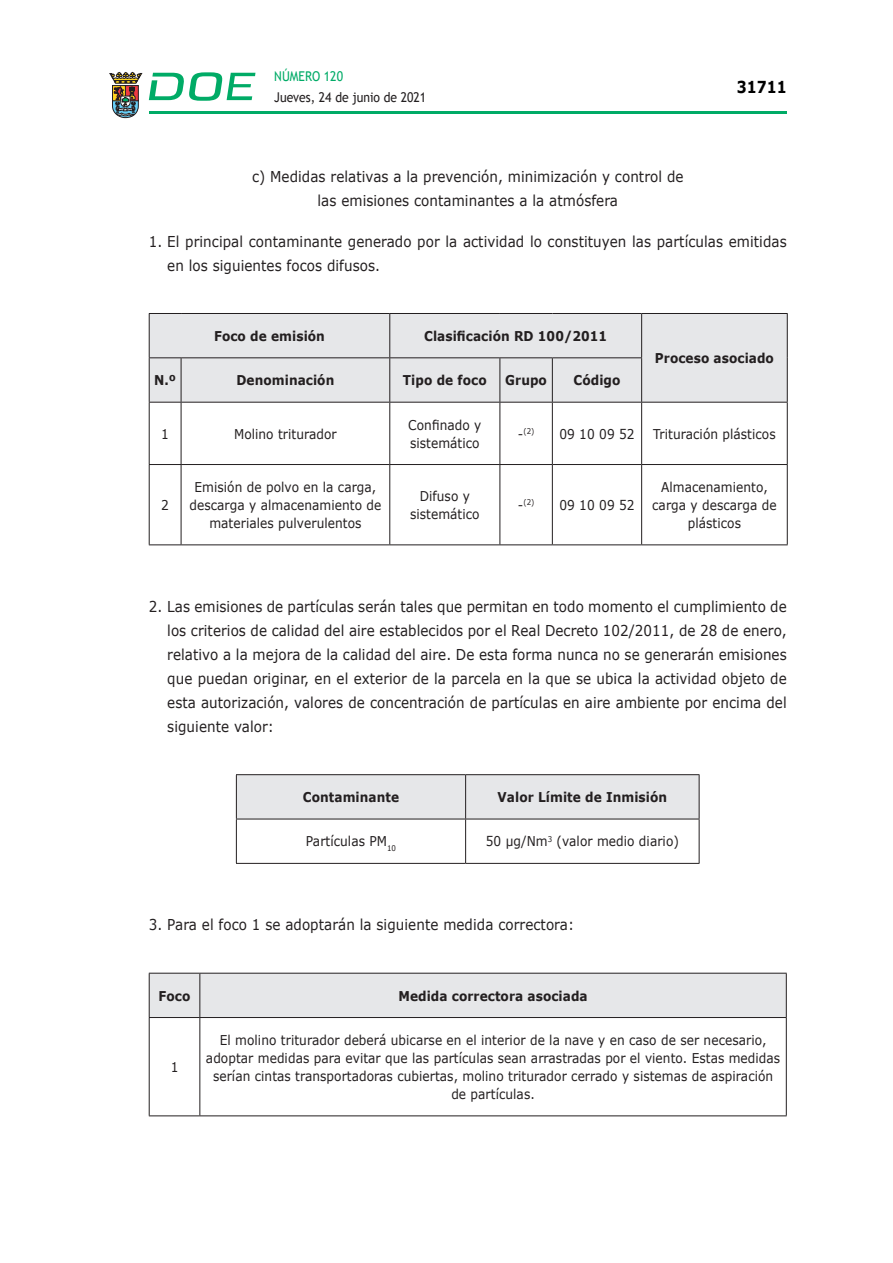
<style>
.page{position:relative;width:893px;height:1263px;background:#fff}
.page>*{position:absolute;margin:0;border:0;box-sizing:border-box;transform-origin:0 0}
.t1{font:700 16.5px "Verdana";color:#000;scale:.85 1}
.CUERPO_DE_TEXTO{font:15px/24px "Verdana";letter-spacing:.005em;color:#231f20;text-align:center;scale:.9 1}
.CUERPO_DE_TEXTO-2{font:13.5px/18px "Verdana";letter-spacing:.005em;color:#231f20;text-align:center;scale:.9 1}
.CUERPO_DE_TEXTO-3{font:700 13.5px "Verdana";letter-spacing:.005em;color:#231f20;scale:.9 1}
.t2{font:13.5px "Trebuchet MS";color:#231f20;scale:.9 1}
.t3{font:13.5px "Trebuchet MS";color:#00ab67;scale:.9 1}
.CUERPO_DE_TEXTO-4{font:7.8px "Verdana";color:#231f20;scale:.9 1}
.s1{font-size:13.5px}
</style>
<div class="page">
<hr style="left:149px;top:111px;width:638px;height:3px;background:#00ab66">
<svg style="left:109px;top:72px;width:33px;height:46px"></svg>
<svg style="left:149px;top:72px;width:106px;height:29px"></svg>
<div style="left:150px;top:314px;width:637px;height:88px;background:#e6e7e9"></div>
<hr style="left:389px;top:314px;width:1px;height:43px;background:#231f20">
<hr style="left:641px;top:314px;width:1px;height:43px;background:#231f20">
<hr style="left:149px;top:357px;width:32px;height:1px;background:#231f20">
<hr style="left:181px;top:357px;width:209px;height:1px;background:#231f20">
<hr style="left:181px;top:358px;width:1px;height:44px;background:#231f20">
<hr style="left:390px;top:357px;width:110px;height:1px;background:#231f20">
<hr style="left:389px;top:358px;width:1px;height:44px;background:#231f20">
<hr style="left:500px;top:357px;width:52px;height:1px;background:#231f20">
<hr style="left:499px;top:358px;width:1px;height:44px;background:#231f20">
<hr style="left:552px;top:357px;width:90px;height:1px;background:#231f20">
<hr style="left:552px;top:358px;width:1px;height:44px;background:#231f20">
<hr style="left:641px;top:358px;width:1px;height:44px;background:#231f20">
<hr style="left:149px;top:403px;width:1px;height:61px;background:#231f20">
<hr style="left:181px;top:403px;width:1px;height:61px;background:#231f20">
<hr style="left:389px;top:403px;width:1px;height:61px;background:#231f20">
<hr style="left:499px;top:403px;width:1px;height:61px;background:#231f20">
<hr style="left:552px;top:403px;width:1px;height:61px;background:#231f20">
<hr style="left:641px;top:403px;width:1px;height:61px;background:#231f20">
<hr style="left:787px;top:403px;width:1px;height:61px;background:#231f20">
<hr style="left:149px;top:464px;width:32px;height:1px;background:#231f20">
<hr style="left:149px;top:465px;width:1px;height:79px;background:#231f20">
<hr style="left:181px;top:464px;width:209px;height:1px;background:#231f20">
<hr style="left:181px;top:465px;width:1px;height:79px;background:#231f20">
<hr style="left:390px;top:464px;width:110px;height:1px;background:#231f20">
<hr style="left:389px;top:465px;width:1px;height:79px;background:#231f20">
<hr style="left:500px;top:464px;width:52px;height:1px;background:#231f20">
<hr style="left:499px;top:465px;width:1px;height:79px;background:#231f20">
<hr style="left:552px;top:464px;width:90px;height:1px;background:#231f20">
<hr style="left:552px;top:465px;width:1px;height:79px;background:#231f20">
<hr style="left:642px;top:464px;width:146px;height:1px;background:#231f20">
<hr style="left:641px;top:465px;width:1px;height:79px;background:#231f20">
<hr style="left:787px;top:465px;width:1px;height:79px;background:#231f20">
<hr style="left:149px;top:544px;width:32px;height:1px;background:#231f20">
<hr style="left:181px;top:544px;width:209px;height:1px;background:#231f20">
<hr style="left:390px;top:544px;width:110px;height:1px;background:#231f20">
<hr style="left:500px;top:544px;width:52px;height:1px;background:#231f20">
<hr style="left:552px;top:544px;width:90px;height:1px;background:#231f20">
<hr style="left:642px;top:544px;width:146px;height:1px;background:#231f20">
<hr style="left:149px;top:313px;width:32px;height:1px;background:#231f20">
<hr style="left:149px;top:314px;width:1px;height:43px;background:#231f20">
<hr style="left:181px;top:313px;width:209px;height:1px;background:#231f20">
<hr style="left:390px;top:313px;width:110px;height:1px;background:#231f20">
<hr style="left:500px;top:313px;width:52px;height:1px;background:#231f20">
<hr style="left:552px;top:313px;width:90px;height:1px;background:#231f20">
<hr style="left:642px;top:313px;width:146px;height:1px;background:#231f20">
<hr style="left:787px;top:314px;width:1px;height:44px;background:#231f20">
<hr style="left:149px;top:358px;width:1px;height:44px;background:#231f20">
<hr style="left:787px;top:358px;width:1px;height:44px;background:#231f20">
<hr style="left:149px;top:402px;width:32px;height:1px;background:#231f20">
<hr style="left:181px;top:402px;width:209px;height:1px;background:#231f20">
<hr style="left:390px;top:402px;width:110px;height:1px;background:#231f20">
<hr style="left:500px;top:402px;width:52px;height:1px;background:#231f20">
<hr style="left:552px;top:402px;width:90px;height:1px;background:#231f20">
<hr style="left:642px;top:402px;width:146px;height:1px;background:#231f20">
<div style="left:237px;top:775px;width:462px;height:44px;background:#e6e7e9"></div>
<hr style="left:465px;top:775px;width:1px;height:44px;background:#231f20">
<hr style="left:236px;top:819px;width:1px;height:44px;background:#231f20">
<hr style="left:465px;top:819px;width:1px;height:44px;background:#231f20">
<hr style="left:699px;top:819px;width:1px;height:44px;background:#231f20">
<hr style="left:236px;top:863px;width:230px;height:1px;background:#231f20">
<hr style="left:466px;top:863px;width:233px;height:1px;background:#231f20">
<hr style="left:236px;top:774px;width:230px;height:1px;background:#231f20">
<hr style="left:236px;top:775px;width:1px;height:44px;background:#231f20">
<hr style="left:466px;top:774px;width:233px;height:1px;background:#231f20">
<hr style="left:699px;top:775px;width:1px;height:44px;background:#231f20">
<hr style="left:236px;top:819px;width:230px;height:1px;background:#231f20">
<hr style="left:466px;top:819px;width:233px;height:1px;background:#231f20">
<div style="left:150px;top:974px;width:636px;height:43px;background:#e6e7e9"></div>
<hr style="left:199px;top:973px;width:1px;height:44px;background:#231f20">
<hr style="left:149px;top:1018px;width:1px;height:97px;background:#231f20">
<hr style="left:199px;top:1018px;width:1px;height:97px;background:#231f20">
<hr style="left:786px;top:1018px;width:1px;height:97px;background:#231f20">
<hr style="left:149px;top:1115px;width:51px;height:1px;background:#231f20">
<hr style="left:200px;top:1115px;width:587px;height:1px;background:#231f20">
<hr style="left:149px;top:973px;width:51px;height:1px;background:#231f20">
<hr style="left:149px;top:973px;width:1px;height:44px;background:#231f20">
<hr style="left:200px;top:973px;width:587px;height:1px;background:#231f20">
<hr style="left:786px;top:973px;width:1px;height:44px;background:#231f20">
<hr style="left:149px;top:1017px;width:51px;height:1px;background:#231f20">
<hr style="left:200px;top:1017px;width:587px;height:1px;background:#231f20">
<p class="t3" style="left:274px;top:67px;width:78px">NÚMERO 120</p>
<p class="t2" style="left:274px;top:88px;width:170px">Jueves, 24 de junio de 2021</p>
<p class="t1" style="left:737px;top:75px;width:60px">31711</p>
<p class="CUERPO_DE_TEXTO" style="left:252px;top:164px;width:481px">c) Medidas relativas a la prevención, minimización y control de las emisiones contaminantes a la atmósfera</p>
<p class="CUERPO_DE_TEXTO" style="left:167px;top:229px;width:690px;text-align:left;text-indent:-18px">1. El principal contaminante generado por la actividad lo constituyen las partículas emitidas en los siguientes focos difusos.</p>
<p class="CUERPO_DE_TEXTO-3" style="left:214px;top:326px;width:125px">Foco de emisión</p>
<p class="CUERPO_DE_TEXTO-3" style="left:424px;top:326px;width:205px">Clasificación RD 100/2011</p>
<p class="CUERPO_DE_TEXTO-3" style="left:154px;top:371px;width:26px">N.º</p>
<p class="CUERPO_DE_TEXTO-3" style="left:236px;top:371px;width:110px">Denominación</p>
<p class="CUERPO_DE_TEXTO-3" style="left:403px;top:371px;width:95px">Tipo de foco</p>
<p class="CUERPO_DE_TEXTO-3" style="left:505px;top:371px;width:48px">Grupo</p>
<p class="CUERPO_DE_TEXTO-3" style="left:573px;top:371px;width:54px">Código</p>
<p class="CUERPO_DE_TEXTO-3" style="left:655px;top:348px;width:134px">Proceso asociado</p>
<p class="CUERPO_DE_TEXTO-2" style="left:161px;top:424px;width:10px">1</p>
<p class="CUERPO_DE_TEXTO-2" style="left:234px;top:424px;width:116px">Molino triturador</p>
<p class="CUERPO_DE_TEXTO-2" style="left:408px;top:415px;width:83px;text-align:left">Confinado y sistemático</p>
<p class="CUERPO_DE_TEXTO-4" style="left:518px;top:426px;width:20px"><span class="s1">-</span>(2)</p>
<p class="CUERPO_DE_TEXTO-2" style="left:559px;top:424px;width:85px">09 10 09 52</p>
<p class="CUERPO_DE_TEXTO-2" style="left:653px;top:424px;width:138px">Trituración plásticos</p>
<p class="CUERPO_DE_TEXTO-2" style="left:161px;top:496px;width:10px">2</p>
<p class="CUERPO_DE_TEXTO-2" style="left:190px;top:478px;width:215px">Emisión de polvo en la carga, descarga y almacenamiento de materiales pulverulentos</p>
<p class="CUERPO_DE_TEXTO-2" style="left:410px;top:487px;width:79px">Difuso y sistemático</p>
<p class="CUERPO_DE_TEXTO-4" style="left:518px;top:497px;width:20px"><span class="s1">-</span>(2)</p>
<p class="CUERPO_DE_TEXTO-2" style="left:559px;top:496px;width:85px">09 10 09 52</p>
<p class="CUERPO_DE_TEXTO-2" style="left:652px;top:478px;width:140px">Almacenamiento, carga y descarga de plásticos</p>
<p class="CUERPO_DE_TEXTO" style="left:167px;top:594px;width:690px;text-align:justify;text-indent:-18px">2. Las emisiones de partículas serán tales que permitan en todo momento el cumplimiento de los criterios de calidad del aire establecidos por el Real Decreto 102/2011, de 28 de enero, relativo a la mejora de la calidad del aire. De esta forma nunca no se generarán emisiones que puedan originar, en el exterior de la parcela en la que se ubica la actividad objeto de esta autorización, valores de concentración de partículas en aire ambiente por encima del siguiente valor:</p>
<p class="CUERPO_DE_TEXTO-3" style="left:303px;top:787px;width:108px">Contaminante</p>
<p class="CUERPO_DE_TEXTO-3" style="left:498px;top:787px;width:190px">Valor Límite de Inmisión</p>
<p class="CUERPO_DE_TEXTO-2" style="left:306px;top:832px;width:102px">Partículas PM<sub>10</sub></p>
<p class="CUERPO_DE_TEXTO-2" style="left:486px;top:832px;width:216px">50 µg/Nm<sup>3</sup> (valor medio diario)</p>
<p class="CUERPO_DE_TEXTO" style="left:149px;top:913px;width:474px">3. Para el foco 1 se adoptarán la siguiente medida correctora:</p>
<p class="CUERPO_DE_TEXTO-3" style="left:159px;top:986px;width:37px">Foco</p>
<p class="CUERPO_DE_TEXTO-3" style="left:398px;top:986px;width:212px">Medida correctora asociada</p>
<p class="CUERPO_DE_TEXTO-2" style="left:171px;top:1058px;width:10px">1</p>
<p class="CUERPO_DE_TEXTO-2" style="left:206px;top:1031px;width:640px">El molino triturador deberá ubicarse en el interior de la nave y en caso de ser necesario, adoptar medidas para evitar que las partículas sean arrastradas por el viento. Estas medidas serían cintas transportadoras cubiertas, molino triturador cerrado y sistemas de aspiración de partículas.</p>
</div>
